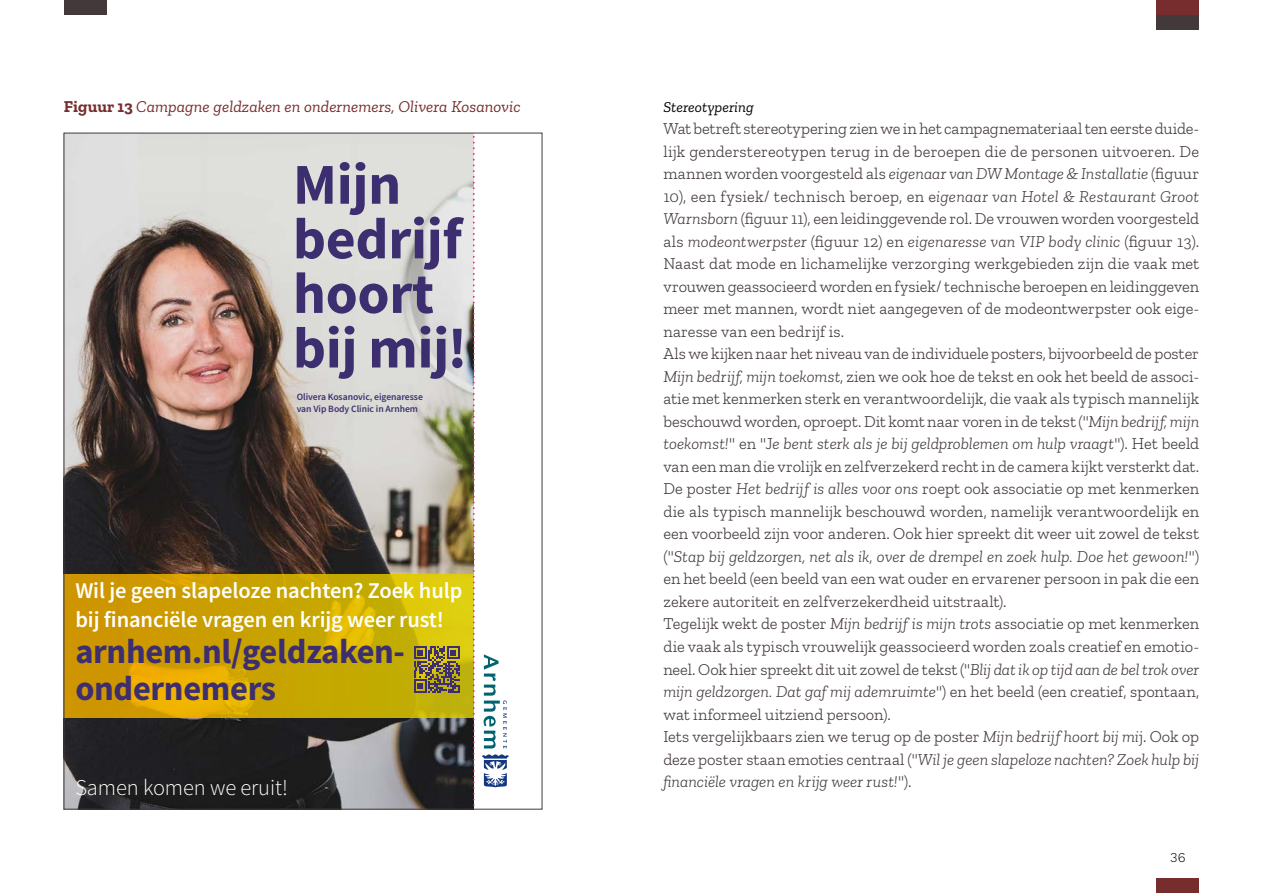
<style>
.page{position:relative;width:1263px;height:893px;background:#fff}
.page>*{position:absolute;margin:0;border:0;box-sizing:border-box;transform-origin:0 0}
.t1{font:700 57.75px/54.6px "Source Sans Pro";letter-spacing:-.005em;color:#3d2e70}
.t2{font:700 34.5px/36.2px "Source Sans Pro";letter-spacing:-.01em;color:#3d2e70}
.t3{font:600 22.5px/29px "Source Sans Pro";letter-spacing:-.005em;color:#fff}
.t4{font:300 22.5px "Source Sans Pro";letter-spacing:-.005em;color:#fff}
.t5{font:300 16.5px/22.5px "Zilla Slab";color:#43393b}
.t6{font:italic 16.5px "Zilla Slab";letter-spacing:.005em;color:#772d2e}
.t7{font:italic 15px "Zilla Slab";letter-spacing:.005em;color:#000}
.t8{font:300 13.5px "Work Sans";color:#000}
.t9{font:600 9.6px/12px "Source Sans Pro";letter-spacing:-.005em;color:#3d2e70}
.s1{font-weight:700;font-style:normal}
.s2{font-style:italic}
</style>
<div class="page">
<img style="left:66px;top:135px;width:407px;height:672px">
<svg style="left:66px;top:574px;width:407px;height:144px;background:#cfa701"></svg>
<svg style="left:482px;top:754px;width:27px;height:33px"></svg>
<svg style="left:484px;top:654px;width:23px;height:94px"></svg>
<svg style="left:473px;top:135px;width:2px;height:672px"></svg>
<svg style="left:414px;top:646px;width:46px;height:46px;background:#796946"></svg>
<div style="left:1157px;top:879px;width:42px;height:14px;background:#772d2e"></div>
<div style="left:64px;top:0;width:42px;height:15px;background:#43393b"></div>
<div style="left:1157px;top:0;width:42px;height:15px;background:#772d2e"></div>
<div style="left:1157px;top:15px;width:42px;height:15px;background:#43393b"></div>
<p class="t6" style="left:64px;top:97px;width:458px"><span class="s1">Figuur 13</span> Campagne geldzaken en ondernemers, Olivera Kosanovic</p>
<h1 class="t1" style="left:293px;top:156px;width:176px">Mijn bedrijf hoort bij mij!</h1>
<p class="t9" style="left:297px;top:390px;width:128px">Olivera Kosanovic, eigenaresse van Vip Body Clinic in Arnhem</p>
<h3 class="t3" style="left:75px;top:576px;width:389px">Wil je geen slapeloze nachten? Zoek hulp bij financiële vragen en krijg weer rust!</h3>
<h2 class="t2" style="left:75px;top:633px;width:331px">arnhem.nl/geldzaken&shy;ondernemers</h2>
<h3 class="t4" style="left:75px;top:774px;width:214px">Samen komen we eruit!</h3>
<p class="t7" style="left:663px;top:99px;width:92px">Stereotypering</p>
<p class="t5" style="left:663px;top:118px;width:537px">Wat betreft stereotypering zien we in het campagnemateriaal ten eerste duide&shy;lijk genderstereotypen terug in de beroepen die de personen uitvoeren. De mannen worden voorgesteld als <span class="s2">eigenaar van DW Montage &amp; Installatie</span> (figuur 10), een fysiek/ technisch beroep, en e<span class="s2">igenaar van Hotel &amp; Restaurant Groot Warnsborn</span> (figuur 11), een leidinggevende rol. De vrouwen worden voorgesteld als <span class="s2">modeontwerpster</span> (figuur 12) en <span class="s2">eigenaresse van VIP body clinic</span> (figuur 13).<br>Naast dat mode en lichamelijke verzorging werkgebieden zijn die vaak met vrouwen geassocieerd worden en fysiek/ technische beroepen en leidinggeven meer met mannen, wordt niet aangegeven of de modeontwerpster ook eige&shy;naresse van een bedrijf is.<br>Als we kijken naar het niveau van de individuele posters, bijvoorbeeld de poster <span class="s2">Mijn bedrijf, mijn toekomst</span>, zien we ook hoe de tekst en ook het beeld de associ&shy;atie met kenmerken sterk en verantwoordelijk, die vaak als typisch mannelijk beschouwd worden, oproept. Dit komt naar voren in de tekst ("<span class="s2">Mijn bedrijf, mijn toekomst!</span>" en "J<span class="s2">e bent sterk als je bij geldproblemen om hulp vraagt</span>"). Het beeld van een man die vrolijk en zelfverzekerd recht in de camera kijkt versterkt dat.<br>De poster <span class="s2">Het bedrijf is alles voor ons</span> roept ook associatie op met kenmerken die als typisch mannelijk beschouwd worden, namelijk verantwoordelijk en een voorbeeld zijn voor anderen. Ook hier spreekt dit weer uit zowel de tekst ("<span class="s2">Stap bij geldzorgen, net als ik, over de drempel en zoek hulp. Doe het gewoon!</span>") en het beeld (een beeld van een wat ouder en ervarener persoon in pak die een zekere autoriteit en zelfverzekerdheid uitstraalt).<br>Tegelijk wekt de poster <span class="s2">Mijn bedrijf is mijn trots</span> associatie op met kenmerken die vaak als typisch vrouwelijk geassocieerd worden zoals creatief en emotio&shy;neel. Ook hier spreekt dit uit zowel de tekst ("<span class="s2">Blij dat ik op tijd aan de bel trok over mijn geldzorgen. Dat gaf mij ademruimte</span>") en het beeld (een creatief, spontaan, wat informeel uitziend persoon).<br>Iets vergelijkbaars zien we terug op de poster <span class="s2">Mijn bedrijf hoort bij mi</span>j. Ook op deze poster staan emoties centraal ("<span class="s2">Wil je geen slapeloze nachten? Zoek hulp bij financiële vragen en krijg weer rust!</span>").</p>
<p class="t8" style="left:1170px;top:849px;width:17px">36</p>
</div>
